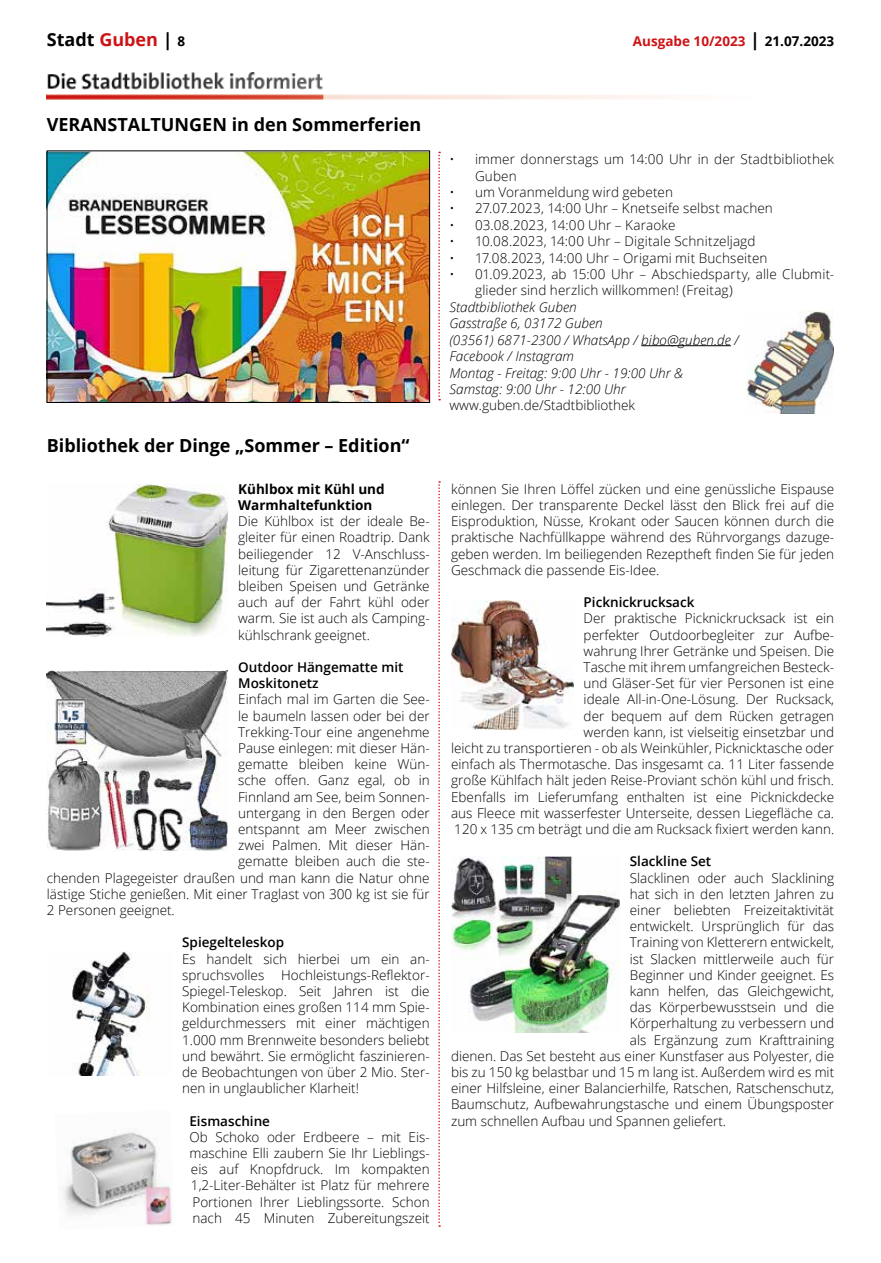
<style>
.page{position:relative;width:881px;height:1263px;background:#fff}
.page>*{position:absolute;margin:0;border:0;box-sizing:border-box;transform-origin:0 0}
.t1{font:700 18px "Open Sans";color:#000}
.t2{font:300 13.5px/16.2px "Open Sans";color:#000;text-align:justify}
.t3{font:italic 300 13.5px/16.4px "Open Sans";color:#000}
.t4{font:600 13.5px/16.2px "Open Sans";color:#000}
.t5{font:700 13.5px/16.2px "Open Sans";color:#000}
.t6{font:700 13.5px "Open Sans";color:#cd1316}
.s1{color:#cd1316}
.s2{font-size:13.5px}
.s3{font-size:18px;color:#000}
.s4{color:#000}
</style>
<div class="page">
<svg style="left:438px;top:481px;width:2px;height:746px"></svg>
<img style="left:49px;top:153px;width:378px;height:248px">
<div style="left:47px;top:151px;width:382px;height:252px;border:1px solid #000"></div>
<hr style="left:641px;top:345px;width:89px;height:1px;background:#000">
<img style="left:47px;top:72px;width:625px;height:28px">
<img style="left:746px;top:310px;width:87px;height:104px">
<img style="left:47px;top:485px;width:180px;height:151px">
<img style="left:47px;top:671px;width:180px;height:179px">
<img style="left:72px;top:951px;width:78px;height:125px">
<img style="left:63px;top:1132px;width:109px;height:94px">
<img style="left:451px;top:600px;width:122px;height:129px">
<img style="left:451px;top:857px;width:168px;height:175px">
<svg style="left:438px;top:152px;width:2px;height:248px"></svg>
<h1 class="t1" style="left:47px;top:27px;width:140px">Stadt <span class="s1">Guben</span> | <span class="s2">8</span></h1>
<p class="t6" style="left:632px;top:32px;width:203px">Ausgabe 10/2023 <span class="s3">|</span> <span class="s4">21.07.2023</span></p>
<h1 class="t1" style="left:47px;top:111px;width:376px">VERANSTALTUNGEN in den Sommerferien</h1>
<h1 class="t1" style="left:47px;top:433px;width:364px">Bibliothek der Dinge „Sommer – Edition“</h1>
<p class="t5" style="left:238px;top:480px;width:148px">Kühlbox mit Kühl und<br>Warmhaltefunktion</p>
<p class="t2" style="left:238px;top:513px;width:193px">Die Kühlbox ist der ideale Be&shy;gleiter für einen Roadtrip. Dank beiliegender 12 V-Anschluss&shy;leitung für Zigarettenanzünder bleiben Speisen und Getränke auch auf der Fahrt kühl oder warm. Sie ist auch als Camping&shy;kühlschrank geeignet.</p>
<p class="t4" style="left:238px;top:659px;width:167px">Outdoor Hängematte mit<br>Moskitonetz</p>
<p class="t2" style="left:238px;top:691px;width:193px">Einfach mal im Garten die See-</p>
<p class="t2" style="left:238px;top:707px;width:193px">le baumeln lassen oder bei der</p>
<p class="t2" style="left:238px;top:723px;width:193px">Trekking-Tour eine angenehme</p>
<p class="t2" style="left:238px;top:739px;width:193px">Pause einlegen: mit dieser Hän-</p>
<p class="t2" style="left:238px;top:756px;width:193px">gematte bleiben keine Wün-</p>
<p class="t2" style="left:238px;top:772px;width:193px">sche offen. Ganz egal, ob in</p>
<p class="t2" style="left:238px;top:788px;width:193px">Finnland am See, beim Sonnen-</p>
<p class="t2" style="left:238px;top:804px;width:193px">untergang in den Bergen oder</p>
<p class="t2" style="left:238px;top:820px;width:193px">entspannt am Meer zwischen</p>
<p class="t2" style="left:238px;top:837px;width:193px">zwei Palmen. Mit dieser Hän-</p>
<p class="t2" style="left:238px;top:853px;width:193px">gematte bleiben auch die ste-</p>
<p class="t2" style="left:47px;top:869px;width:384px">chenden Plagegeister draußen und man kann die Natur ohne</p>
<p class="t2" style="left:47px;top:885px;width:384px">lästige Stiche genießen. Mit einer Traglast von 300 kg ist sie für</p>
<p class="t2" style="left:47px;top:901px;width:129px">2 Personen geeignet.</p>
<p class="t4" style="left:182px;top:934px;width:104px">Spiegelteleskop</p>
<p class="t2" style="left:182px;top:950px;width:249px">Es handelt sich hierbei um ein an&shy;spruchsvolles Hochleistungs-Reflektor-Spiegel-Teleskop. Seit Jahren ist die Kombination eines großen 114 mm Spie&shy;geldurchmessers mit einer mächtigen 1.000 mm Brennweite besonders beliebt und bewährt. Sie ermöglicht faszinieren&shy;de Beobachtungen von über 2 Mio. Ster&shy;nen in unglaublicher Klarheit!</p>
<p class="t4" style="left:189px;top:1112px;width:82px">Eismaschine</p>
<p class="t2" style="left:189px;top:1128px;width:242px">Ob Schoko oder Erdbeere – mit Eis&shy;maschine Elli zaubern Sie Ihr Lieblings&shy;eis auf Knopfdruck. Im kompakten 1,2-Liter-Behälter ist Platz für mehrere Portionen Ihrer Lieblingssorte. Schon nach 45 Minuten Zubereitungszeit</p>
<p class="t2" style="left:475px;top:151px;width:360px;text-indent:-26px">• immer donnerstags um 14:00 Uhr in der Stadtbibliothek<br>Guben</p>
<p class="t2" style="left:449px;top:184px;width:225px">• um Voranmeldung wird gebeten</p>
<p class="t2" style="left:449px;top:200px;width:325px">• 27.07.2023, 14:00 Uhr – Knetseife selbst machen</p>
<p class="t2" style="left:449px;top:216px;width:227px">• 03.08.2023, 14:00 Uhr – Karaoke</p>
<p class="t2" style="left:449px;top:233px;width:307px">• 10.08.2023, 14:00 Uhr – Digitale Schnitzeljagd</p>
<p class="t2" style="left:449px;top:249px;width:319px">• 17.08.2023, 14:00 Uhr – Origami mit Buchseiten</p>
<p class="t2" style="left:475px;top:266px;width:360px;text-indent:-26px">• 01.09.2023, ab 15:00 Uhr – Abschiedsparty, alle Clubmit&shy;glieder sind herzlich willkommen! (Freitag)</p>
<p class="t3" style="left:449px;top:298px;width:290px">Stadtbibliothek Guben<br>Gasstraße 6, 03172 Guben<br>(03561) 6871-2300 / WhatsApp / bibo@guben.de /<br>Facebook / Instagram<br>Montag - Freitag: 9:00 Uhr - 19:00 Uhr &amp;<br>Samstag: 9:00 Uhr - 12:00 Uhr</p>
<p class="t2" style="left:449px;top:397px;width:187px">www.guben.de/Stadtbibliothek</p>
<p class="t2" style="left:451px;top:480px;width:384px">können Sie Ihren Löffel zücken und eine genüssliche Eispause einlegen. Der transparente Deckel lässt den Blick frei auf die Eisproduktion, Nüsse, Krokant oder Saucen können durch die praktische Nachfüllkappe während des Rührvorgangs dazuge&shy;geben werden. Im beiliegenden Rezeptheft finden Sie für jeden Geschmack die passende Eis-Idee.</p>
<p class="t4" style="left:583px;top:594px;width:112px">Picknickrucksack</p>
<p class="t2" style="left:451px;top:610px;width:384px;text-align:right">Der praktische Picknickrucksack ist ein<br>perfekter Outdoorbegleiter zur Aufbe-<br>wahrung Ihrer Getränke und Speisen. Die<br>Tasche mit ihrem umfangreichen Besteck-<br>und Gläser-Set für vier Personen ist eine<br>ideale All-in-One-Lösung. Der Rucksack,<br>der bequem auf dem Rücken getragen<br>werden kann, ist vielseitig einsetzbar und<br>leicht zu transportieren - ob als Weinkühler, Picknicktasche oder einfach als Thermotasche. Das insgesamt ca. 11 Liter fassende große Kühlfach hält jeden Reise-Proviant schön kühl und frisch.<br>Ebenfalls im Lieferumfang enthalten ist eine Picknickdecke aus Fleece mit wasserfester Unterseite, dessen Liegefläche ca.<br>120 x 135 cm beträgt und die am Rucksack fixiert werden kann.</p>
<p class="t4" style="left:629px;top:853px;width:83px">Slackline Set</p>
<p class="t2" style="left:629px;top:869px;width:206px">Slacklinen oder auch Slacklining</p>
<p class="t2" style="left:629px;top:885px;width:206px">hat sich in den letzten Jahren zu</p>
<p class="t2" style="left:629px;top:901px;width:206px">einer beliebten Freizeitaktivität</p>
<p class="t2" style="left:629px;top:918px;width:206px">entwickelt. Ursprünglich für das</p>
<p class="t2" style="left:629px;top:934px;width:206px">Training von Kletterern entwickelt,</p>
<p class="t2" style="left:629px;top:950px;width:206px">ist Slacken mittlerweile auch für</p>
<p class="t2" style="left:629px;top:966px;width:206px">Beginner und Kinder geeignet. Es</p>
<p class="t2" style="left:629px;top:982px;width:206px">kann helfen, das Gleichgewicht,</p>
<p class="t2" style="left:629px;top:999px;width:206px">das Körperbewusstsein und die</p>
<p class="t2" style="left:629px;top:1015px;width:206px">Körperhaltung zu verbessern und</p>
<p class="t2" style="left:629px;top:1031px;width:206px">als Ergänzung zum Krafttraining</p>
<p class="t2" style="left:451px;top:1047px;width:384px">dienen. Das Set besteht aus einer Kunstfaser aus Polyester, die</p>
<p class="t2" style="left:451px;top:1063px;width:384px">bis zu 150 kg belastbar und 15 m lang ist. Außerdem wird es mit</p>
<p class="t2" style="left:451px;top:1080px;width:384px">einer Hilfsleine, einer Balancierhilfe, Ratschen, Ratschenschutz,</p>
<p class="t2" style="left:451px;top:1096px;width:384px">Baumschutz, Aufbewahrungstasche und einem Übungsposter</p>
<p class="t2" style="left:451px;top:1112px;width:276px">zum schnellen Aufbau und Spannen geliefert.</p>
</div>
